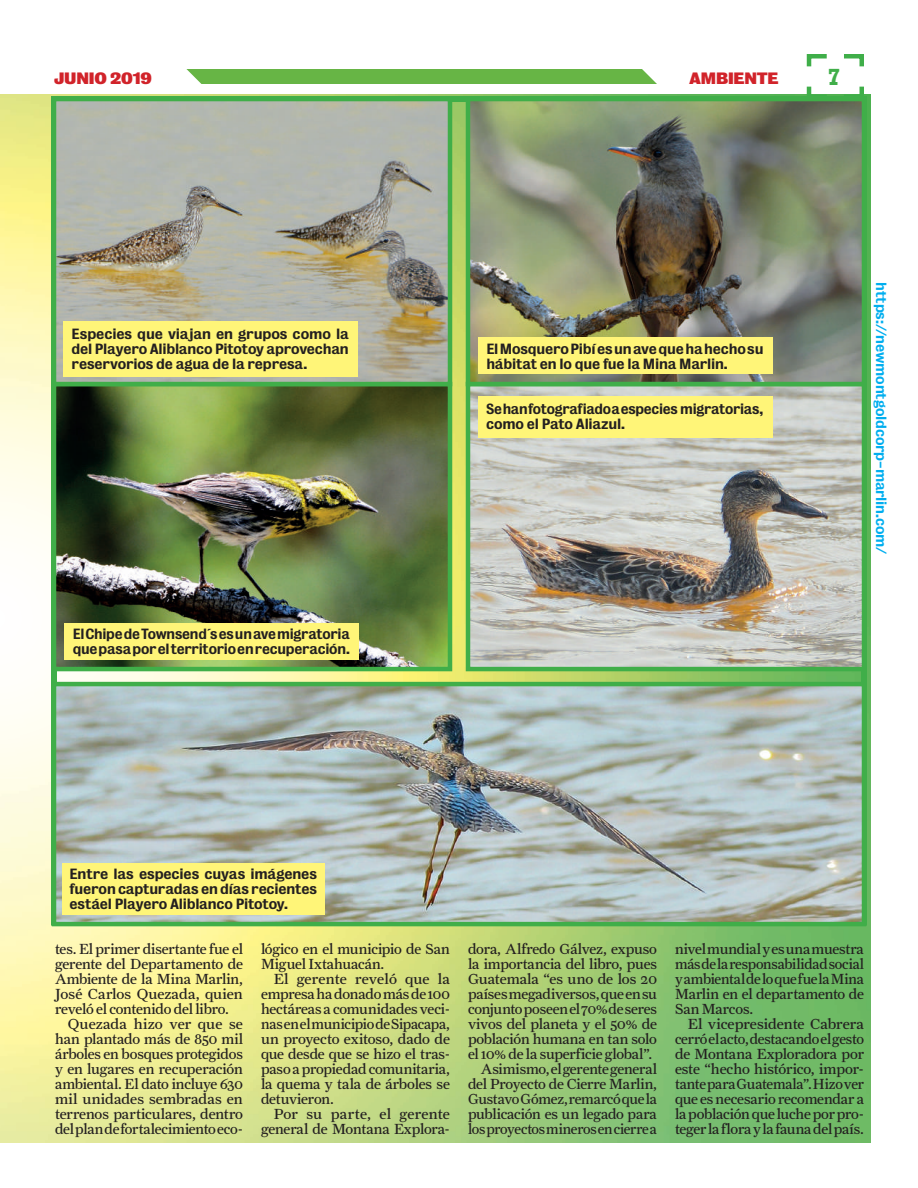
<style>
.page{position:relative;width:918px;height:1188px;background:#fff}
.page>*{position:absolute;margin:0;border:0;box-sizing:border-box;transform-origin:0 0}
.t1{font:700 24px "Rockwell";color:#40ae49}
.t2{font:900 15px "Bureau Grot";letter-spacing:-.015em;color:#d1232a}
.t3{font:14.7px/15px "Farnham Text";letter-spacing:-.01em;color:#231f20;text-align:justify}
.t4{font:14.7px "Farnham Text";letter-spacing:.01em;color:#231f20}
.t5{font:500 13.5px/15px "Bureau Grot";letter-spacing:-.02em;color:#231f20}
.t6{font:500 13.5px "Bureau Grot";letter-spacing:-.015em;color:#00aeef}
</style>
<div class="page">
<img style="left:0;top:94px;width:716px;height:1048px">
<img style="left:716px;top:305px;width:154px;height:837px">
<img style="left:716px;top:94px;width:154px;height:211px">
<div style="left:186px;top:69px;width:471px;height:15px;background:#67b545"></div>
<svg style="left:839px;top:54px;width:27px;height:42px"></svg>
<svg style="left:805px;top:54px;width:26px;height:42px"></svg>
<img style="left:471px;top:102px;width:390px;height:564px">
<div style="left:466px;top:382px;width:400px;height:289px;border:4px solid #40ae49"></div>
<div style="left:478px;top:396px;width:294px;height:41px;background:#fff578"></div>
<img style="left:57px;top:687px;width:804px;height:234px">
<div style="left:52px;top:682px;width:814px;height:244px;border:4px solid #40ae49"></div>
<div style="left:62px;top:863px;width:263px;height:52px;background:#fff578"></div>
<img style="left:57px;top:102px;width:390px;height:564px">
<div style="left:52px;top:382px;width:400px;height:289px;border:4px solid #40ae49"></div>
<div style="left:64px;top:623px;width:295px;height:36px;background:#fff578"></div>
<div style="left:466px;top:97px;width:400px;height:289px;border:4px solid #40ae49"></div>
<div style="left:478px;top:338px;width:295px;height:36px;background:#fff578"></div>
<div style="left:52px;top:97px;width:400px;height:289px;border:4px solid #40ae49"></div>
<div style="left:63px;top:321px;width:295px;height:55px;background:#fff578"></div>
<p class="t2" style="left:54px;top:70px;width:99px">JUNIO 2019</p>
<p class="t5" style="left:72px;top:327px;width:279px;text-align:justify">Especies que viajan en grupos como la del Playero Aliblanco Pitotoy aprovechan reservorios de agua de la represa.</p>
<p class="t5" style="left:73px;top:627px;width:279px">El Chipe de Townsend´s es un ave migratoria que pasa por el territorio en recuperación.</p>
<p class="t2" style="left:689px;top:70px;width:91px">AMBIENTE</p>
<h1 class="t1" style="left:828px;top:62px;width:15px">7</h1>
<p class="t5" style="left:486px;top:342px;width:279px">El Mosquero Pibí es un ave que ha hecho su hábitat en lo que fue la Mina Marlin.</p>
<p class="t5" style="left:486px;top:402px;width:279px">Se han fotografiado a especies migratorias, como el Pato Aliazul.</p>
<p class="t6" style="left:889px;top:282px;width:274px;rotate:90deg">https://newmontgoldcorp-marlin.com/</p>
<p class="t5" style="left:70px;top:867px;width:249px;text-align:justify">Entre las especies cuyas imágenes fueron capturadas en días recientes estáel Playero Aliblanco Pitotoy.</p>
<p class="t3" style="left:55px;top:941px;width:189px">tes. El primer disertante fue el</p>
<p class="t3" style="left:55px;top:956px;width:189px">gerente del Departamento de</p>
<p class="t3" style="left:55px;top:971px;width:189px">Ambiente de la Mina Marlin,</p>
<p class="t3" style="left:55px;top:986px;width:189px">José Carlos Quezada, quien</p>
<p class="t3" style="left:55px;top:1001px;width:175px">reveló el contenido del libro.</p>
<p class="t4" style="left:68px;top:1015px;width:177px">Quezada hizo ver que se</p>
<p class="t3" style="left:55px;top:1031px;width:189px">han plantado más de 850 mil</p>
<p class="t3" style="left:55px;top:1046px;width:189px">árboles en bosques protegidos</p>
<p class="t3" style="left:55px;top:1061px;width:189px">y en lugares en recuperación</p>
<p class="t3" style="left:55px;top:1076px;width:189px">ambiental. El dato incluye 630</p>
<p class="t3" style="left:55px;top:1091px;width:189px">mil unidades sembradas en</p>
<p class="t3" style="left:55px;top:1106px;width:189px">terrenos particulares, dentro</p>
<p class="t3" style="left:55px;top:1121px;width:189px">del plan de fortalecimiento eco-</p>
<p class="t3" style="left:261px;top:941px;width:191px">lógico en el municipio de San<br>Miguel Ixtahuacán.</p>
<p class="t3" style="left:261px;top:971px;width:191px;text-indent:13px">El gerente reveló que la empresa ha donado más de 100 hectáreas a comunidades veci&shy;nas en el municipio de Sipacapa, un proyecto exitoso, dado de que desde que se hizo el tras&shy;paso a propiedad comunitaria, la quema y tala de árboles se detuvieron.</p>
<p class="t3" style="left:261px;top:1106px;width:191px;text-align:right">Por su parte, el gerente general de Montana Explora-</p>
<p class="t3" style="left:468px;top:941px;width:190px">dora, Alfredo Gálvez, expuso</p>
<p class="t3" style="left:468px;top:956px;width:191px">la importancia del libro, pues</p>
<p class="t3" style="left:468px;top:971px;width:191px">Guatemala “es uno de los 20</p>
<p class="t3" style="left:468px;top:986px;width:190px">países megadiversos, que en su</p>
<p class="t3" style="left:468px;top:1001px;width:190px">conjunto poseen el 70% de seres</p>
<p class="t3" style="left:468px;top:1016px;width:191px">vivos del planeta y el 50% de</p>
<p class="t3" style="left:468px;top:1031px;width:190px">población humana en tan solo</p>
<p class="t3" style="left:468px;top:1046px;width:186px">el 10% de la superficie global”.</p>
<p class="t3" style="left:481px;top:1061px;width:178px">Asimismo, el gerente general</p>
<p class="t3" style="left:468px;top:1076px;width:191px">del Proyecto de Cierre Marlin,</p>
<p class="t3" style="left:468px;top:1091px;width:190px">Gustavo Gómez, remarcó que la</p>
<p class="t3" style="left:468px;top:1106px;width:191px">publicación es un legado para</p>
<p class="t3" style="left:468px;top:1121px;width:191px">los proyectos mineros en cierre a</p>
<p class="t3" style="left:675px;top:941px;width:191px">nivel mundial y es una muestra más de la responsabilidad social y ambiental de lo que fue la Mina Marlin en el departamento de San Marcos.</p>
<p class="t3" style="left:675px;top:1016px;width:191px;text-indent:13px">El vicepresidente Cabrera cerró el acto, destacando el gesto de Montana Exploradora por este “hecho histórico, impor&shy;tante para Guatemala”. Hizo ver que es necesario recomendar a la población que luche por pro&shy;teger la flora y la fauna del país.</p>
</div>
